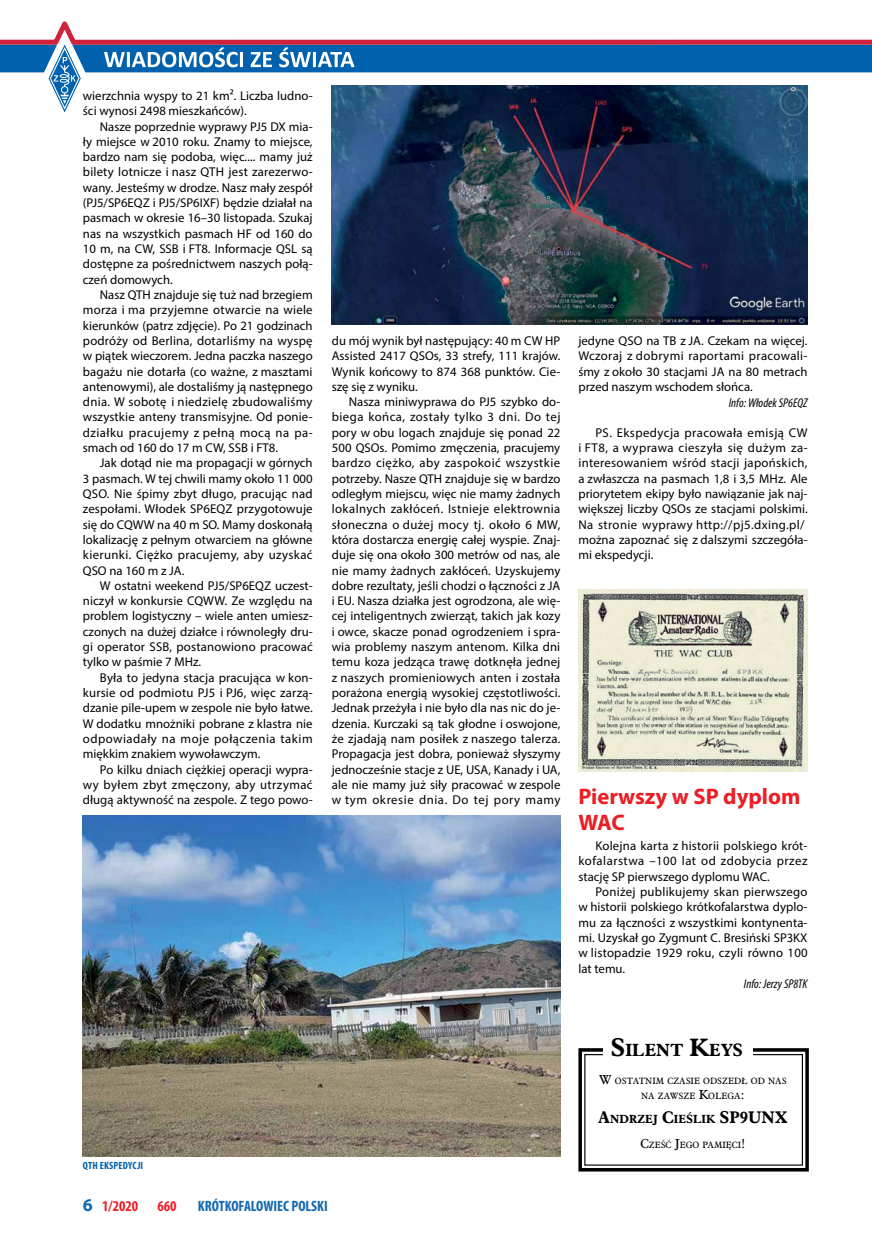
<style>
.page{position:relative;width:872px;height:1255px;background:#fff}
.page>*{position:absolute;margin:0;border:0;box-sizing:border-box;transform-origin:0 0}
.t1{font:700 22.5px/25.5px "Myriad Pro";color:#ed1d24}
.t2{font:700 17.25px "Aldine 721 EU";color:#000}
.t3{font:700 condensed 15px "Myriad Pro";color:#1268b3}
.t4{font:700 condensed 15px "Myriad Pro";color:#ed1d24}
.t5{font:12.75px/15.3px "Myriad Pro";letter-spacing:.005em;color:#000;text-align:justify}
.t6{font:italic condensed 12.75px "Myriad Pro";color:#000}
.t7{font:700 11.55px "Aldine 721 EU";color:#000}
.t8{font:700 condensed 10.5px "Myriad Pro";letter-spacing:.015em;color:#0061af}
.t9{font:8.85px/15px "Aldine 721 EU";color:#000;text-align:center}
.s1{font-stretch:normal;font-size:18px;color:#1268b3}
.s2{font-size:24.6px}
.s3{font-size:12.75px}
.s4{font-size:16.5px}
</style>
<div class="page">
<svg style="left:578px;top:1048px;width:231px;height:124px"></svg>
<div style="left:584px;top:1053px;width:219px;height:112px;border:1px solid #000"></div>
<div style="left:603px;top:1041px;width:150px;height:21px;background:#fff"></div>
<img style="left:578px;top:590px;width:229px;height:181px">
<img style="left:83px;top:815px;width:477px;height:341px">
<img style="left:332px;top:114px;width:475px;height:210px">
<svg style="left:0;top:21px;width:872px;height:93px"></svg>
<p class="t5" style="left:83px;top:88px;width:231px">wierzchnia wyspy to 21 km². Liczba ludno&shy;ści wynosi 2498 mieszkańców).</p>
<p class="t5" style="left:83px;top:118px;width:231px;text-indent:17px">Nasze poprzednie wyprawy PJ5 DX mia&shy;ły miejsce w 2010 roku. Znamy to miejsce, bardzo nam się podoba, więc.... mamy już bilety lotnicze i nasz QTH jest zarezerwo&shy;wany. Jesteśmy w drodze. Nasz mały zespół (PJ5/SP6EQZ i PJ5/SP6IXF) będzie działał na pasmach w okresie 16–30 listopada. Szukaj nas na wszystkich pasmach HF od 160 do 10 m, na CW, SSB i FT8. Informacje QSL są dostępne za pośrednictwem naszych połą&shy;czeń domowych.</p>
<p class="t5" style="left:83px;top:287px;width:231px;text-indent:17px">Nasz QTH znajduje się tuż nad brzegiem morza i ma przyjemne otwarcie na wiele kierunków (patrz zdjęcie). Po 21 godzinach podróży od Berlina, dotarliśmy na wyspę w piątek wieczorem. Jedna paczka naszego bagażu nie dotarła (co ważne, z masztami antenowymi), ale dostaliśmy ją następnego dnia. W sobotę i niedzielę zbudowaliśmy wszystkie anteny transmisyjne. Od ponie&shy;działku pracujemy z pełną mocą na pa&shy;smach od 160 do 17 m CW, SSB i FT8.</p>
<p class="t5" style="left:83px;top:455px;width:231px;text-indent:17px">Jak dotąd nie ma propagacji w górnych 3 pasmach. W tej chwili mamy około 11 000<br>QSO. Nie śpimy zbyt długo, pracując nad zespołami. Włodek SP6EQZ przygotowuje się do CQWW na 40 m SO. Mamy doskonałą lokalizację z pełnym otwarciem na główne kierunki. Ciężko pracujemy, aby uzyskać QSO na 160 m z JA.</p>
<p class="t5" style="left:83px;top:577px;width:231px;text-indent:17px">W ostatni weekend PJ5/SP6EQZ uczest&shy;niczył w konkursie CQWW. Ze względu na problem logistyczny – wiele anten umiesz&shy;czonych na dużej działce i równoległy dru&shy;gi operator SSB, postanowiono pracować tylko w paśmie 7 MHz.</p>
<p class="t5" style="left:83px;top:669px;width:231px;text-indent:17px">Była to jedyna stacja pracująca w kon&shy;kursie od podmiotu PJ5 i PJ6, więc zarzą&shy;dzanie pile-upem w zespole nie było łatwe.<br>W dodatku mnożniki pobrane z klastra nie odpowiadały na moje połączenia takim miękkim znakiem wywoławczym.</p>
<p class="t5" style="left:83px;top:761px;width:231px;text-indent:17px">Po kilku dniach ciężkiej operacji wypra&shy;wy byłem zbyt zmęczony, aby utrzymać długą aktywność na zespole. Z tego powo-</p>
<p class="t5" style="left:332px;top:333px;width:230px">du mój wynik był następujący: 40 m CW HP Assisted 2417 QSOs, 33 strefy, 111 krajów.<br>Wynik końcowy to 874 368 punktów. Cie&shy;szę się z wyniku.</p>
<p class="t5" style="left:332px;top:394px;width:230px;text-indent:17px">Nasza miniwyprawa do PJ5 szybko do&shy;biega końca, zostały tylko 3 dni. Do tej pory w obu logach znajduje się ponad 22<br>500 QSOs. Pomimo zmęczenia, pracujemy bardzo ciężko, aby zaspokoić wszystkie potrzeby. Nasze QTH znajduje się w bardzo odległym miejscu, więc nie mamy żadnych lokalnych zakłóceń. Istnieje elektrownia słoneczna o dużej mocy tj. około 6 MW, która dostarcza energię całej wyspie. Znaj&shy;duje się ona około 300 metrów od nas, ale nie mamy żadnych zakłóceń. Uzyskujemy dobre rezultaty, jeśli chodzi o łączności z JA i EU. Nasza działka jest ogrodzona, ale wię&shy;cej inteligentnych zwierząt, takich jak kozy i owce, skacze ponad ogrodzeniem i spra&shy;wia problemy naszym antenom. Kilka dni temu koza jedząca trawę dotknęła jednej z naszych promieniowych anten i została porażona energią wysokiej częstotliwości.<br>Jednak przeżyła i nie było dla nas nic do je&shy;dzenia. Kurczaki są tak głodne i oswojone, że zjadają nam posiłek z naszego talerza.<br>Propagacja jest dobra, ponieważ słyszymy jednocześnie stacje z UE, USA, Kanady i UA, ale nie mamy już siły pracować w zespole w tym okresie dnia. Do tej pory mamy</p>
<p class="t5" style="left:578px;top:333px;width:231px">jedyne QSO na TB z JA. Czekam na więcej.<br>Wczoraj z dobrymi raportami pracowali&shy;śmy z około 30 stacjami JA na 80 metrach przed naszym wschodem słońca.</p>
<p class="t6" style="left:728px;top:394px;width:80px">Info: Włodek SP6EQZ</p>
<p class="t5" style="left:578px;top:424px;width:231px;text-align:left;text-indent:17px">PS. Ekspedycja pracowała emisją CW i FT8, a wyprawa cieszyła się dużym za&shy;interesowaniem wśród stacji japońskich, a zwłaszcza na pasmach 1,8 i 3,5 MHz. Ale priorytetem ekipy było nawiązanie jak naj&shy;większej liczby QSOs ze stacjami polskimi.<br>Na stronie wyprawy http://pj5.dxing.pl/ można zapoznać się z dalszymi szczegóła&shy;mi ekspedycji.</p>
<h1 class="t1" style="left:578px;top:783px;width:223px">Pierwszy w SP dyplom<br>WAC</h1>
<p class="t5" style="left:578px;top:837px;width:231px;text-indent:17px">Kolejna karta z historii polskiego krót&shy;kofalarstwa –100 lat od zdobycia przez stację SP pierwszego dyplomu WAC.</p>
<p class="t5" style="left:578px;top:883px;width:231px;text-indent:17px">Poniżej publikujemy skan pierwszego w historii polskiego krótkofalarstwa dyplo&shy;mu za łączności z wszystkimi kontynenta&shy;mi. Uzyskał go Zygmunt C. Bresiński SP3KX w listopadzie 1929 roku, czyli równo 100 lat temu.</p>
<p class="t6" style="left:744px;top:976px;width:65px">Info: Jerzy SP8TK</p>
<p class="t8" style="left:83px;top:1159px;width:23px">QTH EKSPED</p>
<p class="t8" style="left:128px;top:1159px;width:15px">YCJI</p>
<p class="t4" style="left:83px;top:1196px;width:57px"><span class="s1">6</span> 1/2020</p>
<p class="t4" style="left:157px;top:1196px;width:21px">660</p>
<p class="t3" style="left:198px;top:1196px;width:131px">KRÓTKOFALOWIEC POLSKI</p>
<h2 class="t2" style="left:610px;top:1039px;width:132px"><span class="s2">S</span>ILENT <span class="s2">K</span>EYS</h2>
<p class="t9" style="left:599px;top:1073px;width:189px"><span class="s3">W</span> OSTATNIM CZASIE ODSZEDŁ OD NAS<br>NA ZAWSZE <span class="s3">K</span>OLEGA<span class="s3">:</span></p>
<p class="t7" style="left:598px;top:1111px;width:191px"><span class="s4">A</span>NDRZEJ <span class="s4">C</span>IEŚLIK <span class="s4">SP9UNX</span></p>
<p class="t9" style="left:640px;top:1138px;width:107px"><span class="s3">C</span>ZEŚĆ <span class="s3">J</span>EGO PAMIĘCI<span class="s3">!</span></p>
</div>
